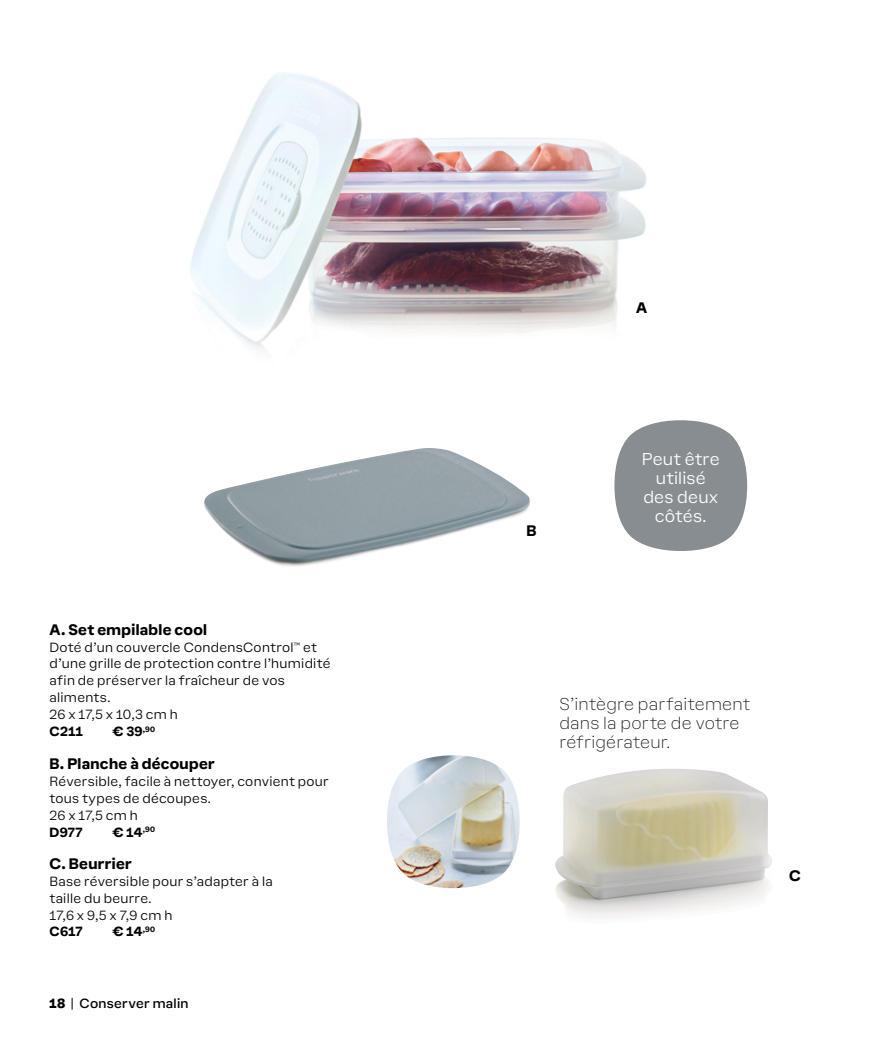
<style>
.page{position:relative;width:883px;height:1042px;background:#fff}
.page>*{position:absolute;margin:0;border:0;box-sizing:border-box;transform-origin:0 0}
.t1{font:100 15.75px/18.9px "Earl Sans";letter-spacing:.01em;color:#000}
.t2{font:300 15.75px/18.9px "Earl Sans";letter-spacing:.015em;color:#fff;text-align:center}
.t3{font:700 14px "Earl Sans";letter-spacing:.02em;color:#000}
.t4{font:300 12.25px/16.8px "Earl Sans";letter-spacing:.025em;color:#000}
.t5{font:700 12.25px "Earl Sans";letter-spacing:.025em;color:#000}
.t6{font:12.25px "Earl Sans";letter-spacing:.025em;color:#000}
.s1{font-weight:900}
</style>
<div class="page">
<img style="left:190px;top:72px;width:456px;height:277px">
<img style="left:204px;top:448px;width:326px;height:119px">
<img style="left:555px;top:769px;width:217px;height:150px">
<svg style="left:614px;top:420px;width:133px;height:131px;background:#9a9fa2"></svg>
<img style="left:387px;top:755px;width:133px;height:133px">
<p class="t3" style="left:50px;top:617px;width:159px">A. Set empilable cool</p>
<p class="t4" style="left:50px;top:638px;width:282px">Doté d'un couvercle CondensControl<sup>™</sup> et d'une grille de protection contre l'humidité afin de préserver la fraîcheur de vos aliments.<br>26 x 17,5 x 10,3 cm h</p>
<p class="t5" style="left:50px;top:720px;width:35px">C211</p>
<p class="t5" style="left:113px;top:720px;width:44px">€ 39<sup>,90</sup></p>
<p class="t3" style="left:50px;top:752px;width:167px">B. Planche à découper</p>
<p class="t4" style="left:50px;top:772px;width:281px">Réversible, facile à nettoyer, convient pour tous types de découpes.<br>26 x 17,5 cm h</p>
<p class="t5" style="left:50px;top:821px;width:35px">D977</p>
<p class="t5" style="left:113px;top:821px;width:44px">€ 14<sup>,90</sup></p>
<p class="t3" style="left:50px;top:851px;width:84px">C. Beurrier</p>
<p class="t4" style="left:50px;top:872px;width:225px">Base réversible pour s'adapter à la taille du beurre.<br>17,6 x 9,5 x 7,9 cm h</p>
<p class="t5" style="left:50px;top:921px;width:35px">C617</p>
<p class="t5" style="left:113px;top:921px;width:44px">€ 14<sup>,90</sup></p>
<p class="t6" style="left:50px;top:992px;width:141px"><span class="s1">18</span> | Conserver malin</p>
<p class="t3" style="left:526px;top:519px;width:12px">B</p>
<p class="t3" style="left:636px;top:296px;width:13px">A</p>
<p class="t2" style="left:642px;top:448px;width:79px">Peut être utilisé des deux côtés.</p>
<p class="t1" style="left:559px;top:694px;width:192px">S'intègre parfaitement dans la porte de votre réfrigérateur.</p>
<p class="t3" style="left:789px;top:863px;width:13px">C</p>
</div>
